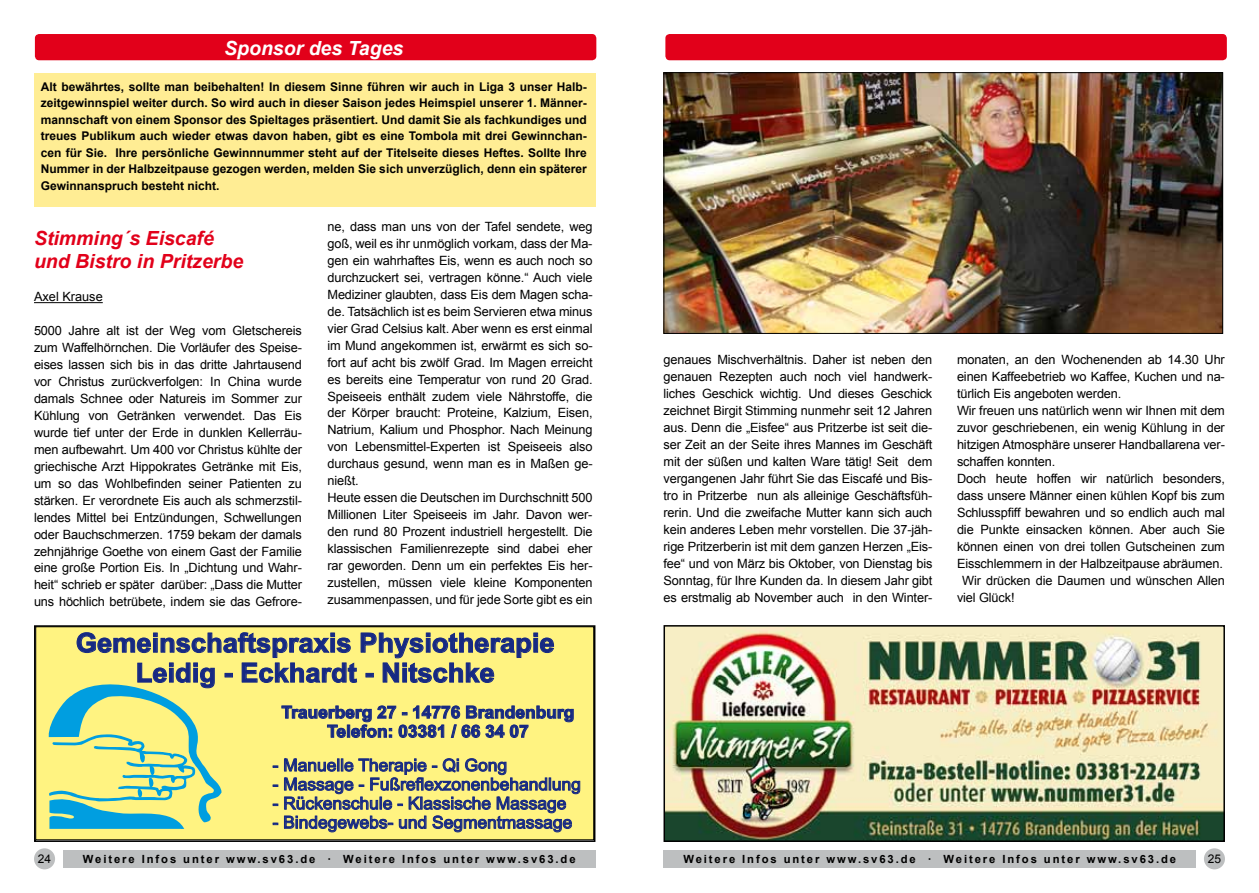
<style>
.page{position:relative;width:1259px;height:893px;background:#fff}
.page>*{position:absolute;margin:0;border:0;box-sizing:border-box;transform-origin:0 0}
.t1{font:700 26.85px/29.8px "Arial";color:#162983;text-align:center}
.t2{font:italic 700 19.5px/23.4px "Arial";color:#e2001a}
.t3{font:italic 700 19.5px "Arial";color:#fff}
.t4{font:17.1px "Arial";color:#162983}
.t5{font:700 17.1px/19px "Arial";color:#162983;text-align:center}
.t6{font:12.75px/17px "Arial";letter-spacing:-.01em;color:#000;text-align:justify}
.t7{font:700 12px/16.5px "Arial";color:#000;text-align:justify}
.t8{font:12px "Arial";color:#000}
.t9{font:700 11.25px "Arial";letter-spacing:.17em;color:#000}
</style>
<div class="page">
<div style="left:63px;top:850px;width:532px;height:17px;background:#bdbfc0"></div>
<div style="left:663px;top:850px;width:533px;height:17px;background:#bdbfc0"></div>
<div style="left:665px;top:34px;width:561px;height:26px;background:#e2001a;border-radius:4px"></div>
<div style="left:35px;top:34px;width:561px;height:26px;background:#e2001a;border-radius:4px"></div>
<img style="left:666px;top:628px;width:556px;height:211px">
<div style="left:663px;top:625px;width:562px;height:217px;border:2px solid #000"></div>
<div style="left:34px;top:848px;width:21px;height:21px;background:#bdbfc0;border-radius:50%"></div>
<div style="left:1204px;top:848px;width:21px;height:21px;background:#bdbfc0;border-radius:50%"></div>
<div style="left:34px;top:73px;width:561px;height:133px;background:#ffed94"></div>
<hr style="left:34px;top:302px;width:69px;height:1px;background:#000">
<img style="left:665px;top:74px;width:556px;height:258px">
<div style="left:663px;top:72px;width:560px;height:262px;border:1px solid #000"></div>
<div style="left:36px;top:627px;width:558px;height:213px;background:#fff381"></div>
<svg style="left:48px;top:632px;width:532px;height:201px"></svg>
<div style="left:34px;top:625px;width:561px;height:217px;border:2px solid #000"></div>
<h2 class="t3" style="left:224px;top:35px;width:181px">Sponsor des Tages</h2>
<p class="t7" style="left:41px;top:79px;width:547px">Alt bewährtes, sollte man beibehalten! In diesem Sinne führen wir auch in Liga 3 unser Halb&shy;zeitgewinnspiel weiter durch. So wird auch in dieser Saison jedes Heimspiel unserer 1. Männer&shy;mannschaft von einem Sponsor des Spieltages präsentiert. Und damit Sie als fachkundiges und treues Publikum auch wieder etwas davon haben, gibt es eine Tombola mit drei Gewinnchan&shy;cen für Sie. Ihre persönliche Gewinnnummer steht auf der Titelseite dieses Heftes. Sollte Ihre Nummer in der Halbzeitpause gezogen werden, melden Sie sich unverzüglich, denn ein späterer Gewinnanspruch besteht nicht.</p>
<h2 class="t2" style="left:34px;top:227px;width:211px">Stimming´s Eiscafé und Bistro in Pritzerbe</h2>
<p class="t6" style="left:327px;top:218px;width:267px;text-align:left">ne, dass man uns von der Tafel sendete, weg goß, weil es ihr unmöglich vorkam, dass der Ma&shy;gen ein wahrhaftes Eis, wenn es auch noch so durchzuckert sei, vertragen könne.“ Auch viele Mediziner glaubten, dass Eis dem Magen scha&shy;de. Tatsächlich ist es beim Servieren etwa minus vier Grad Celsius kalt. Aber wenn es erst einmal im Mund angekommen ist, erwärmt es sich so&shy;fort auf acht bis zwölf Grad. Im Magen erreicht es bereits eine Temperatur von rund 20 Grad.<br>Speiseeis enthält zudem viele Nährstoffe, die der Körper braucht: Proteine, Kalzium, Eisen, Natrium, Kalium und Phosphor. Nach Meinung von Lebensmittel-Experten ist Speiseeis also durchaus gesund, wenn man es in Maßen ge&shy;nießt.<br>Heute essen die Deutschen im Durchschnitt 500<br>Millionen Liter Speiseeis im Jahr. Davon wer&shy;den rund 80 Prozent industriell hergestellt. Die klassischen Familienrezepte sind dabei eher rar geworden. Denn um ein perfektes Eis her&shy;zustellen, müssen viele kleine Komponenten zusammenpassen, und für jede Sorte gibt es ein</p>
<p class="t6" style="left:34px;top:288px;width:70px">Axel Krause</p>
<p class="t6" style="left:34px;top:322px;width:269px">5000 Jahre alt ist der Weg vom Gletschereis zum Waffelhörnchen. Die Vorläufer des Speise&shy;eises lassen sich bis in das dritte Jahrtausend vor Christus zurückverfolgen: In China wurde damals Schnee oder Natureis im Sommer zur Kühlung von Getränken verwendet. Das Eis wurde tief unter der Erde in dunklen Kellerräu&shy;men aufbewahrt. Um 400 vor Christus kühlte der griechische Arzt Hippokrates Getränke mit Eis, um so das Wohlbefinden seiner Patienten zu stärken. Er verordnete Eis auch als schmerzstil&shy;lendes Mittel bei Entzündungen, Schwellungen oder Bauchschmerzen. 1759 bekam der damals zehnjährige Goethe von einem Gast der Familie eine große Portion Eis. In „Dichtung und Wahr&shy;heit“ schrieb er später darüber: „Dass die Mutter uns höchlich betrübete, indem sie das Gefrore-</p>
<h1 class="t1" style="left:76px;top:630px;width:480px">Gemeinschaftspraxis Physiotherapie<br>Leidig - Eckhardt - Nitschke</h1>
<h3 class="t5" style="left:281px;top:704px;width:294px">Trauerberg 27 - 14776 Brandenburg<br>Telefon: 03381 / 66 34 07</h3>
<h3 class="t4" style="left:273px;top:759px;width:236px">- Manuelle Therapie - Qi Gong</h3>
<h3 class="t4" style="left:273px;top:778px;width:310px">- Massage - Fußreflexzonenbehandlung</h3>
<h3 class="t4" style="left:273px;top:797px;width:295px">- Rückenschule - Klassische Massage</h3>
<h3 class="t4" style="left:273px;top:816px;width:301px">- Bindegewebs- und Segmentmassage</h3>
<p class="t6" style="left:663px;top:352px;width:270px">genaues Mischverhältnis. Daher ist neben den genauen Rezepten auch noch viel handwerk&shy;liches Geschick wichtig. Und dieses Geschick zeichnet Birgit Stimming nunmehr seit 12 Jahren aus. Denn die „Eisfee“ aus Pritzerbe ist seit die&shy;ser Zeit an der Seite ihres Mannes im Geschäft mit der süßen und kalten Ware tätig! Seit dem vergangenen Jahr führt Sie das Eiscafé und Bis&shy;tro in Pritzerbe nun als alleinige Geschäftsfüh&shy;rerin. Und die zweifache Mutter kann sich auch kein anderes Leben mehr vorstellen. Die 37-jäh&shy;rige Pritzerberin ist mit dem ganzen Herzen „Eis&shy;fee“ und von März bis Oktober, von Dienstag bis Sonntag, für Ihre Kunden da. In diesem Jahr gibt es erstmalig ab November auch in den Winter-</p>
<p class="t6" style="left:957px;top:352px;width:269px">monaten, an den Wochenenden ab 14.30 Uhr</p>
<p class="t6" style="left:957px;top:368px;width:269px">einen Kaffeebetrieb wo Kaffee, Kuchen und na-</p>
<p class="t6" style="left:957px;top:385px;width:166px">türlich Eis angeboten werden.</p>
<p class="t6" style="left:957px;top:402px;width:269px">Wir freuen uns natürlich wenn wir Ihnen mit dem</p>
<p class="t6" style="left:957px;top:419px;width:269px">zuvor geschriebenen, ein wenig Kühlung in der</p>
<p class="t6" style="left:957px;top:436px;width:269px">hitzigen Atmosphäre unserer Handballarena ver-</p>
<p class="t6" style="left:957px;top:453px;width:100px">schaffen konnten.</p>
<p class="t6" style="left:957px;top:470px;width:269px">Doch heute hoffen wir natürlich besonders,</p>
<p class="t6" style="left:957px;top:487px;width:269px">dass unsere Männer einen kühlen Kopf bis zum</p>
<p class="t6" style="left:957px;top:504px;width:269px">Schlusspfiff bewahren und so endlich auch mal</p>
<p class="t6" style="left:957px;top:521px;width:269px">die Punkte einsacken können. Aber auch Sie</p>
<p class="t6" style="left:957px;top:538px;width:269px">können einen von drei tollen Gutscheinen zum</p>
<p class="t6" style="left:957px;top:555px;width:267px">Eisschlemmern in der Halbzeitpause abräumen.</p>
<p class="t6" style="left:962px;top:572px;width:264px">Wir drücken die Daumen und wünschen Allen</p>
<p class="t6" style="left:957px;top:589px;width:59px">viel Glück!</p>
<p class="t8" style="left:38px;top:851px;width:15px">24</p>
<p class="t8" style="left:1207px;top:851px;width:15px">25</p>
<p class="t9" style="left:83px;top:851px;width:494px">Weitere Infos unter www.sv63.de · Weitere Infos unter www.sv63.de</p>
<p class="t9" style="left:683px;top:851px;width:494px">Weitere Infos unter www.sv63.de · Weitere Infos unter www.sv63.de</p>
</div>
